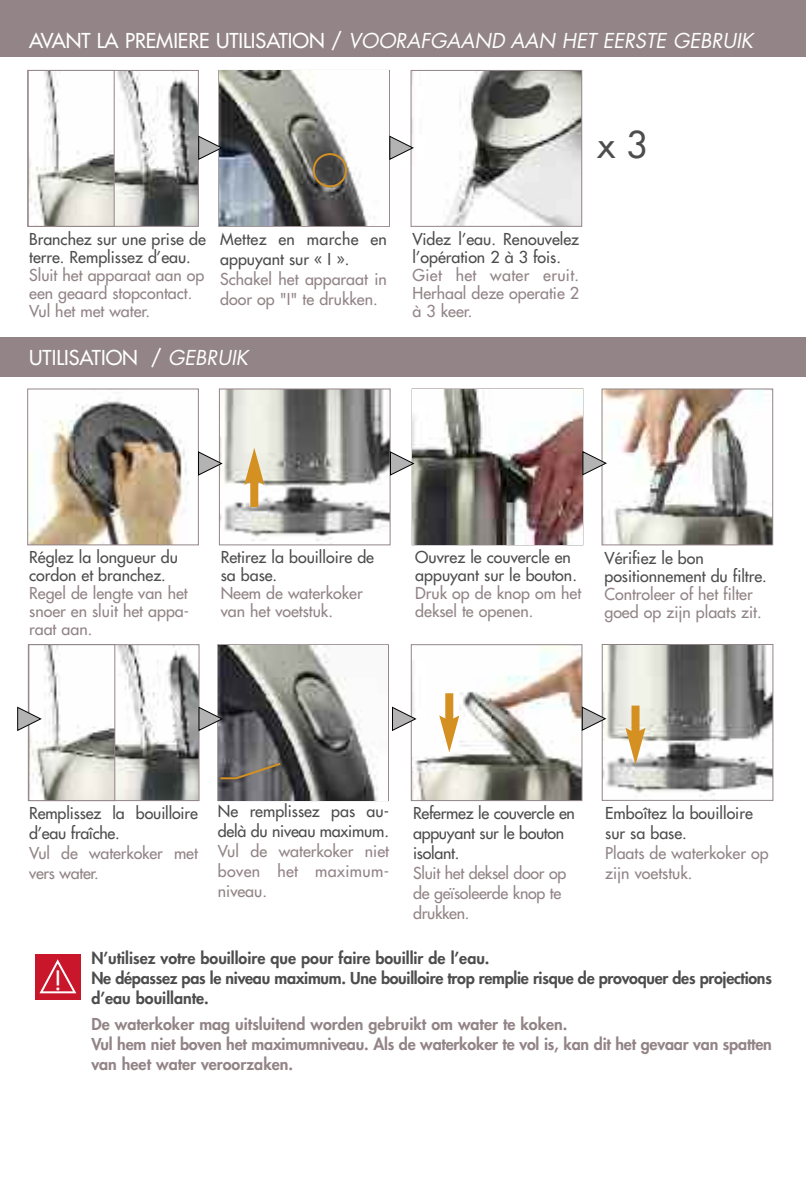
<style>
.page{position:relative;width:806px;height:1191px;background:#fff}
.page>*{position:absolute;margin:0;border:0;box-sizing:border-box;transform-origin:0 0}
.t1{font:36px "Futura";color:#4d4d4d}
.t2{font:26px "Futura";color:#fff}
.t3{font:italic 20px "Futura";color:#fff}
.t4{font:20px "Futura";color:#fff}
.t5{font:16px/18px "Futura";color:#928487}
.t6{font:16px/18px "Futura";color:#4d4d4d}
.t7{font:800 16px/20px "Futura";color:#928487}
.t8{font:800 16px/20px "Futura";letter-spacing:-.015em;color:#4d4d4d}
.t9{font:16px/20px "Futura";letter-spacing:.02em;color:#4d4d4d}
.s1{font-style:normal}
.s2{font-style:italic}
</style>
<div class="page">
<img style="left:603px;top:390px;width:167px;height:153px">
<div style="left:601px;top:388px;width:171px;height:157px;border:1px solid #928487"></div>
<img style="left:115px;top:646px;width:82px;height:153px">
<div style="left:28px;top:644px;width:171px;height:157px;border:1px solid #928487"></div>
<img style="left:30px;top:646px;width:83px;height:153px">
<div style="left:28px;top:644px;width:87px;height:157px;border:1px solid #928487"></div>
<div style="left:0;top:0;width:805px;height:57px;background:#928487"></div>
<div style="left:0;top:337px;width:805px;height:40px;background:#928487"></div>
<div style="left:218px;top:70px;width:171px;height:157px;border:1px solid #928487"></div>
<img style="left:219px;top:71px;width:169px;height:155px">
<img style="left:29px;top:398px;width:160px;height:145px">
<div style="left:27px;top:388px;width:172px;height:157px;border:1px solid #928487"></div>
<img style="left:412px;top:72px;width:168px;height:153px">
<div style="left:410px;top:70px;width:172px;height:157px;border:1px solid #928487"></div>
<svg style="left:389px;top:135px;width:24px;height:25px"></svg>
<img style="left:221px;top:390px;width:167px;height:151px">
<div style="left:219px;top:388px;width:171px;height:157px;border:1px solid #928487"></div>
<div style="left:411px;top:388px;width:172px;height:157px;border:1px solid #928487"></div>
<img style="left:412px;top:389px;width:170px;height:155px">
<svg style="left:389px;top:451px;width:25px;height:25px"></svg>
<svg style="left:198px;top:451px;width:24px;height:25px"></svg>
<svg style="left:582px;top:451px;width:24px;height:24px"></svg>
<div style="left:217px;top:644px;width:171px;height:157px;border:1px solid #928487"></div>
<img style="left:218px;top:645px;width:169px;height:155px">
<svg style="left:17px;top:706px;width:25px;height:25px"></svg>
<img style="left:412px;top:646px;width:168px;height:153px">
<div style="left:410px;top:644px;width:172px;height:157px;border:1px solid #928487"></div>
<svg style="left:198px;top:706px;width:25px;height:25px"></svg>
<img style="left:603px;top:646px;width:168px;height:151px">
<div style="left:601px;top:644px;width:172px;height:157px;border:1px solid #928487"></div>
<svg style="left:581px;top:706px;width:25px;height:25px"></svg>
<svg style="left:392px;top:706px;width:24px;height:25px"></svg>
<img style="left:115px;top:72px;width:82px;height:153px">
<div style="left:27px;top:70px;width:172px;height:157px;border:1px solid #928487"></div>
<img style="left:30px;top:72px;width:83px;height:153px">
<div style="left:28px;top:70px;width:87px;height:157px;border:1px solid #928487"></div>
<svg style="left:198px;top:135px;width:25px;height:25px"></svg>
<div style="left:250px;top:478px;width:8px;height:29px;background:#d49021"></div>
<svg style="left:244px;top:448px;width:20px;height:37px"></svg>
<div style="left:445px;top:693px;width:8px;height:29px;background:#d49021"></div>
<svg style="left:439px;top:715px;width:20px;height:37px"></svg>
<div style="left:631px;top:705px;width:8px;height:30px;background:#d49021"></div>
<svg style="left:625px;top:728px;width:20px;height:37px"></svg>
<div style="left:35px;top:954px;width:46px;height:45px;background:#ca162b"></div>
<svg style="left:39px;top:959px;width:37px;height:34px"></svg>
<svg style="left:312px;top:153px;width:35px;height:34px"></svg>
<svg style="left:218px;top:761px;width:64px;height:19px"></svg>
<p class="t3" style="left:29px;top:31px;width:725px"><span class="s1">AVANT LA PREMIERE UTILISATION /</span> VOORAFGAAND AAN HET EERSTE GEBRUIK</p>
<h1 class="t1" style="left:597px;top:127px;width:51px">x 3</h1>
<p class="t6" style="left:29px;top:231px;width:178px">Branchez sur une prise de terre. Remplissez d’eau.</p>
<p class="t5" style="left:29px;top:267px;width:177px">Sluit het apparaat aan op een geaard stopcontact.<br>Vul het met water.</p>
<p class="t9" style="left:220px;top:230px;width:168px">Mettez en marche en appuyant sur « I ».</p>
<p class="t5" style="left:220px;top:270px;width:168px;line-height:20px">Schakel het apparaat in door op "I" te drukken.</p>
<p class="t4" style="left:29px;top:348px;width:220px">UTILISATION / <span class="s2">GEBRUIK</span></p>
<p class="t6" style="left:412px;top:231px;width:168px">Videz l’eau. Renouvelez l’opération 2 à 3 fois.</p>
<p class="t5" style="left:412px;top:267px;width:168px;text-align:justify">Giet het water eruit.<br>Herhaal deze operatie 2 à 3 keer.</p>
<p class="t6" style="left:29px;top:549px;width:150px">Réglez la longueur du cordon et branchez.</p>
<p class="t5" style="left:29px;top:585px;width:161px;text-align:justify">Regel de lengte van het snoer en sluit het appa&shy;raat aan.</p>
<p class="t6" style="left:220px;top:549px;width:155px">Retirez la bouilloire de sa base.</p>
<p class="t5" style="left:220px;top:585px;width:143px">Neem de waterkoker van het voetstuk.</p>
<p class="t6" style="left:415px;top:549px;width:163px">Ouvrez le couvercle en appuyant sur le bouton.</p>
<p class="t5" style="left:415px;top:585px;width:167px">Druk op de knop om het deksel te openen.</p>
<p class="t6" style="left:604px;top:550px;width:164px">Vérifiez le bon positionnement du filtre.</p>
<p class="t5" style="left:604px;top:586px;width:159px">Controleer of het filter goed op zijn plaats zit.</p>
<p class="t6" style="left:29px;top:804px;width:170px;line-height:20px">Remplissez la bouilloire d’eau fraîche.</p>
<p class="t5" style="left:29px;top:844px;width:170px;line-height:20px">Vul de waterkoker met vers water.</p>
<p class="t6" style="left:218px;top:802px;width:172px;line-height:20px">Ne remplissez pas au&shy;delà du niveau maximum.</p>
<p class="t5" style="left:218px;top:842px;width:172px;line-height:20px;text-align:justify">Vul de waterkoker niet boven het maximum&shy;niveau.</p>
<p class="t6" style="left:413px;top:804px;width:163px;line-height:20px">Refermez le couvercle en appuyant sur le bouton isolant.</p>
<p class="t5" style="left:413px;top:864px;width:155px;line-height:20px">Sluit het deksel door op de geïsoleerde knop te drukken.</p>
<p class="t6" style="left:605px;top:804px;width:149px;line-height:20px">Emboîtez la bouilloire sur sa base.</p>
<p class="t5" style="left:605px;top:844px;width:165px;line-height:20px">Plaats de waterkoker op zijn voetstuk.</p>
<h2 class="t2" style="left:54px;top:967px;width:10px">!</h2>
<p class="t8" style="left:91px;top:949px;width:681px">N’utilisez votre bouilloire que pour faire bouillir de l’eau.<br>Ne dépassez pas le niveau maximum. Une bouilloire trop remplie risque de provoquer des projections d’eau bouillante.</p>
<p class="t7" style="left:91px;top:1015px;width:681px">De waterkoker mag uitsluitend worden gebruikt om water te koken.<br>Vul hem niet boven het maximumniveau. Als de waterkoker te vol is, kan dit het gevaar van spatten van heet water veroorzaken.</p>
</div>
